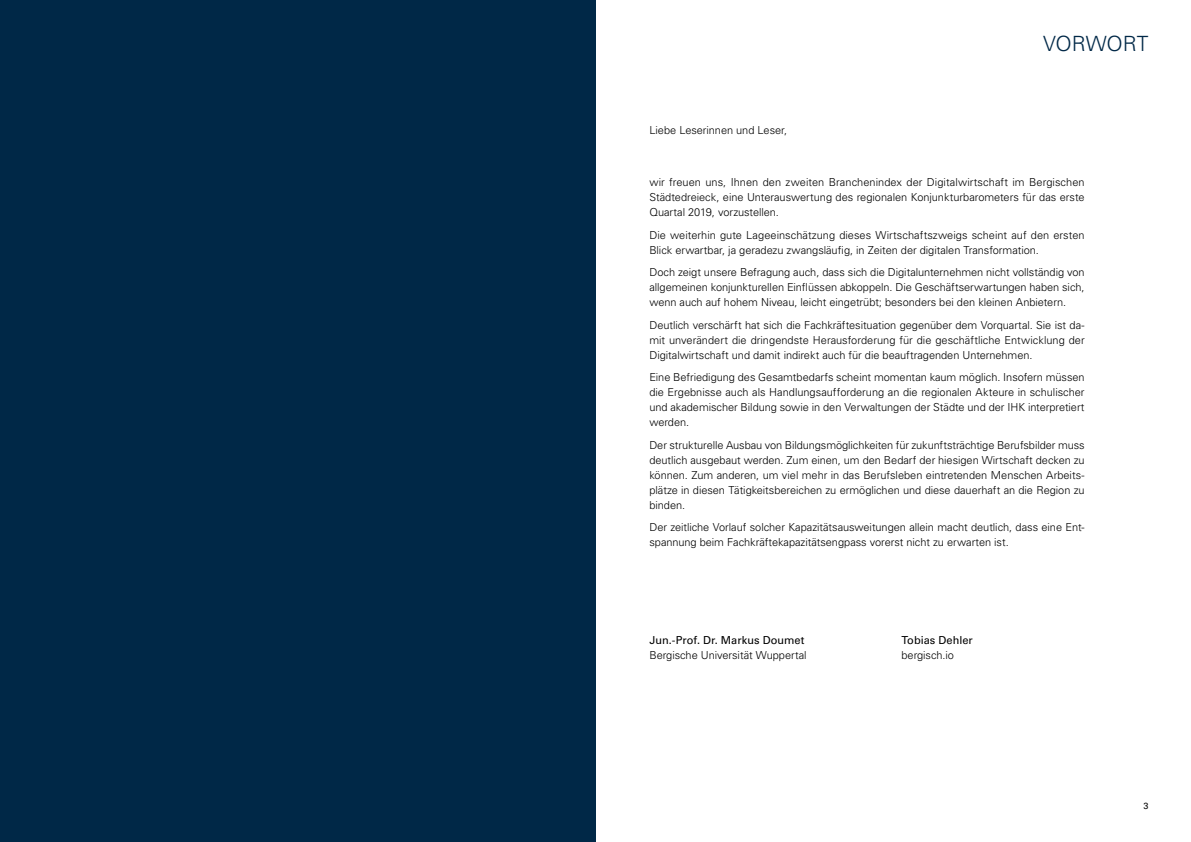
<style>
.page{position:relative;width:1191px;height:842px;background:#fff}
.page>*{position:absolute;margin:0;border:0;box-sizing:border-box;transform-origin:0 0}
.t1{font:300 21px "Univers LT Pro 45";letter-spacing:-.005em;color:#002847}
.t2{font:300 11px/15px "Univers LT Pro 45";letter-spacing:-.005em;color:#000;text-align:justify}
.t3{font:11px "Univers LT Pro 55 Roman";color:#000}
.t4{font:9px "Univers LT Pro 55 Roman";color:#000}
</style>
<div class="page">
<div style="left:0;top:0;width:595px;height:842px;background:#002847"></div>
<p class="t2" style="left:649px;top:122px;width:139px">Liebe Leserinnen und Leser,</p>
<h1 class="t1" style="left:1043px;top:31px;width:107px">VORWORT</h1>
<p class="t2" style="left:649px;top:175px;width:437px">wir freuen uns, Ihnen den zweiten Branchenindex der Digitalwirtschaft im Bergischen Städtedreieck, eine Unterauswertung des regionalen Konjunkturbarometers für das erste Quartal 2019, vorzustellen.</p>
<p class="t2" style="left:649px;top:227px;width:437px">Die weiterhin gute Lageeinschätzung dieses Wirtschaftszweigs scheint auf den ersten<br>Blick erwartbar, ja geradezu zwangsläufig, in Zeiten der digitalen Transformation.</p>
<p class="t2" style="left:649px;top:265px;width:437px">Doch zeigt unsere Befragung auch, dass sich die Digitalunternehmen nicht vollständig von allgemeinen konjunkturellen Einflüssen abkoppeln. Die Geschäftserwartungen haben sich, wenn auch auf hohem Niveau, leicht eingetrübt; besonders bei den kleinen Anbietern.</p>
<p class="t2" style="left:649px;top:317px;width:437px">Deutlich verschärft hat sich die Fachkräftesituation gegenüber dem Vorquartal. Sie ist da&shy;mit unverändert die dringendste Herausforderung für die geschäftliche Entwicklung der Digitalwirtschaft und damit indirekt auch für die beauftragenden Unternehmen.</p>
<p class="t2" style="left:649px;top:370px;width:437px">Eine Befriedigung des Gesamtbedarfs scheint momentan kaum möglich. Insofern müssen die Ergebnisse auch als Handlungsaufforderung an die regionalen Akteure in schulischer und akademischer Bildung sowie in den Verwaltungen der Städte und der IHK interpretiert werden.</p>
<p class="t2" style="left:649px;top:437px;width:437px">Der strukturelle Ausbau von Bildungsmöglichkeiten für zukunftsträchtige Berufsbilder muss deutlich ausgebaut werden. Zum einen, um den Bedarf der hiesigen Wirtschaft decken zu können. Zum anderen, um viel mehr in das Berufsleben eintretenden Menschen Arbeits&shy;plätze in diesen Tätigkeitsbereichen zu ermöglichen und diese dauerhaft an die Region zu binden.</p>
<p class="t2" style="left:649px;top:520px;width:437px">Der zeitliche Vorlauf solcher Kapazitätsausweitungen allein macht deutlich, dass eine Ent&shy;spannung beim Fachkräftekapazitätsengpass vorerst nicht zu erwarten ist.</p>
<p class="t3" style="left:649px;top:633px;width:157px">Jun.-Prof. Dr. Markus Doumet</p>
<p class="t3" style="left:901px;top:633px;width:73px">Tobias Dehler</p>
<p class="t2" style="left:649px;top:647px;width:159px">Bergische Universität Wuppertal</p>
<p class="t2" style="left:901px;top:647px;width:54px">bergisch.io</p>
<p class="t4" style="left:1143px;top:800px;width:7px">3</p>
</div>
